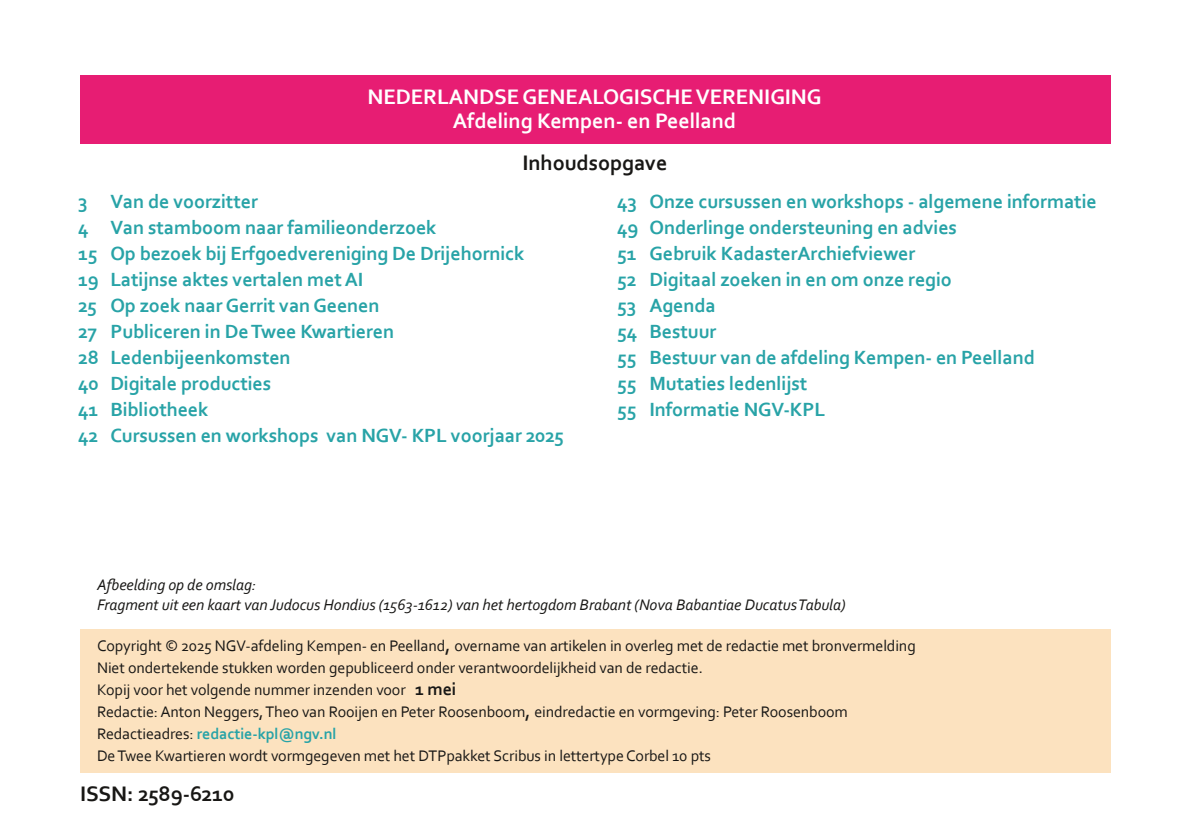
<style>
.page{position:relative;width:1191px;height:840px;background:#fff}
.page>*{position:absolute;margin:0;border:0;box-sizing:border-box;transform-origin:0 0}
.t1{font:700 22px/24px "Corbel";letter-spacing:-.005em;color:#fff;text-align:center}
.t2{font:700 22px "Corbel";letter-spacing:-.005em;color:#181715}
.t3{font:700 20px/26px "Corbel";letter-spacing:-.005em;color:#28a3a7}
.t4{font:700 18px "Corbel";color:#181715}
.t5{font:16px/22px "Corbel";letter-spacing:-.01em;color:#181715}
.t6{font:italic 16px/19.4px "Corbel";letter-spacing:-.005em;color:#181715}
.s1{font-size:20px}
.s2{font-weight:700;color:#28a3a7}
</style>
<div class="page">
<div style="left:80px;top:629px;width:1031px;height:143px;background:#fce2bf"></div>
<div style="left:80px;top:75px;width:1031px;height:68px;background:#e71d73"></div>
<p class="t1" style="left:367px;top:87px;width:456px">NEDERLANDSEGENEALOGISCHEVERENIGING<br>Afdeling Kempen‐ en Peelland</p>
<p class="t2" style="left:522px;top:153px;width:146px">Inhoudsopgave</p>
<p class="t3" style="left:78px;top:190px;width:487px">3 Van de voorzitter<br>4 Van stamboom naar familieonderzoek<br>15 Op bezoek bij Erfgoedvereniging De Drijehornick<br>19 Latijnse aktes vertalen metAI<br>25 Op zoek naarGerrit van Geenen<br>27 Publiceren in DeTwee Kwartieren<br>28 Ledenbijeenkomsten<br>40 Digitale producties<br>41 Bibliotheek<br>42 Cursussen en workshops van NGV‐ KPL voorjaar 2025</p>
<p class="t3" style="left:617px;top:190px;width:481px">43 Onze cursussen en workshops ‐ algemene informatie<br>49 Onderlinge ondersteuning en advies<br>51 Gebruik KadasterArchiefviewer<br>52 Digitaal zoeken in en om onze regio<br>53 Agenda<br>54 Bestuur<br>55 Bestuur van de afdeling Kempen‐ en Peelland<br>55 Mutaties ledenlijst<br>55 Informatie NGV‐KPL</p>
<p class="t6" style="left:97px;top:576px;width:750px">Afbeelding op de omslag:<br>Fragment uit een kaart van Judocus Hondius (1563‐1612) van het hertogdom Brabant (Nova Babantiae DucatusTabula)</p>
<p class="t5" style="left:97px;top:635px;width:820px">Copyright © 2025 NGV‐afdeling Kempen‐ en Peelland<span class="s1">,</span> overname van artikelen in overleg met de redactie met bronvermelding Niet ondertekende stukken worden gepubliceerd onder verantwoordelijkheid van de redactie.<br>Kopij voor het volgende nummer inzenden voor<br>Redactie: Anton Neggers,Theo van Rooijen en Peter Roosenboom<span class="s1">,</span> eindredactie en vormgeving: Peter Roosenboom Redactieadres: <span class="s2">redactie‐kpl@ngv.nl<br></span>DeTwee Kwartieren wordt vormgegeven met het DTPpakket Scribus in lettertypeCorbel 10 pts</p>
<p class="t2" style="left:80px;top:784px;width:156px">ISSN: 2589‐6210</p>
<p class="t4" style="left:415px;top:681px;width:43px">1 mei</p>
</div>
